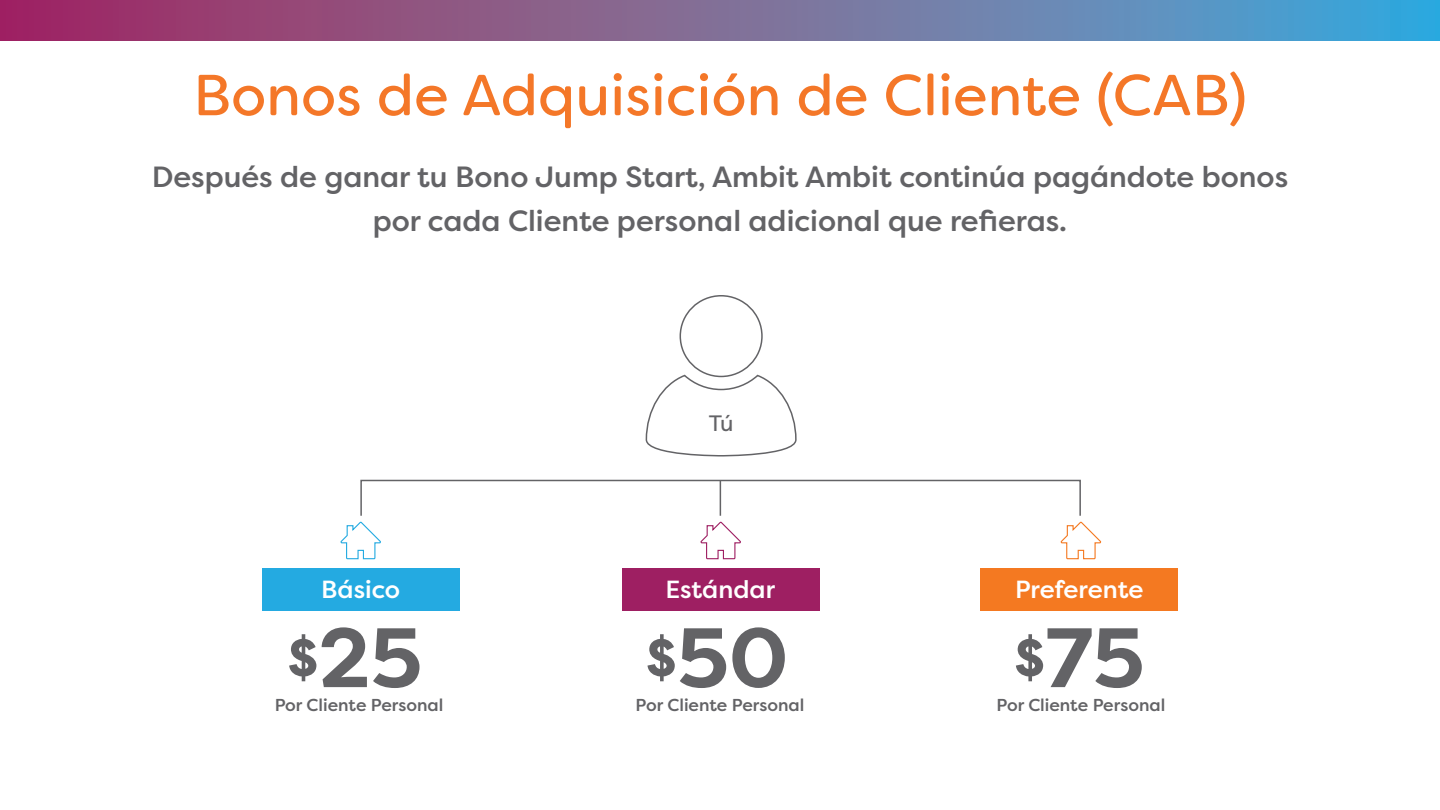
<style>
.page{position:relative;width:1440px;height:810px;background:#fff}
.page>*{position:absolute;margin:0;border:0;box-sizing:border-box;transform-origin:0 0}
.t1{font:700 84px "Energy";color:#636366}
.t2{font:57.75px "Energy Soft";color:#f47728}
.t3{font:500 29.25px/43.5px "Energy";color:#636366;text-align:center}
.t4{font:500 24.75px "Energy";color:#fff}
.bulleted_text{font:22.27px "Energy";color:#636366}
.t5{font:500 17.25px "Energy";color:#636366}
.s1{font-size:56.25px}
</style>
<div class="page">
<svg style="left:0;top:0;width:1440px;height:40px;background:#796c9a"></svg>
<svg style="left:645px;top:373px;width:152px;height:84px"></svg>
<div style="left:680px;top:295px;width:83px;height:82px;border:2px solid #636366;border-radius:50%"></div>
<div style="left:360px;top:480px;width:721px;height:36px;border:2px solid #636366"></div>
<hr style="left:720px;top:480px;width:1px;height:36px;background:#636366">
<div style="left:262px;top:568px;width:197px;height:43px;background:#24aae1"></div>
<div style="left:622px;top:568px;width:197px;height:43px;background:#9e1f62"></div>
<div style="left:981px;top:568px;width:197px;height:43px;background:#f47921"></div>
<svg style="left:340px;top:521px;width:41px;height:39px"></svg>
<svg style="left:700px;top:521px;width:41px;height:39px"></svg>
<svg style="left:1060px;top:521px;width:42px;height:39px"></svg>
<p class="t2" style="left:193px;top:58px;width:1055px">Bonos de Adquisición de Cliente (CAB)</p>
<p class="t3" style="left:152px;top:155px;width:1138px">Después de ganar tu Bono Jump Start, Ambit Ambit continúa pagándote bonos por cada Cliente personal adicional que refieras.</p>
<p class="bulleted_text" style="left:709px;top:408px;width:26px">Tú</p>
<p class="t4" style="left:321px;top:572px;width:80px">Básico</p>
<p class="t4" style="left:665px;top:572px;width:111px">Estándar</p>
<p class="t4" style="left:1015px;top:572px;width:130px">Preferente</p>
<p class="t1" style="left:287px;top:605px;width:136px"><span class="s1">$</span>25</p>
<p class="t1" style="left:646px;top:605px;width:144px"><span class="s1">$</span>50</p>
<p class="t1" style="left:1014px;top:605px;width:132px"><span class="s1">$</span>75</p>
<p class="t5" style="left:275px;top:693px;width:170px">Por Cliente Personal</p>
<p class="t5" style="left:636px;top:693px;width:170px">Por Cliente Personal</p>
<p class="t5" style="left:997px;top:693px;width:170px">Por Cliente Personal</p>
</div>
